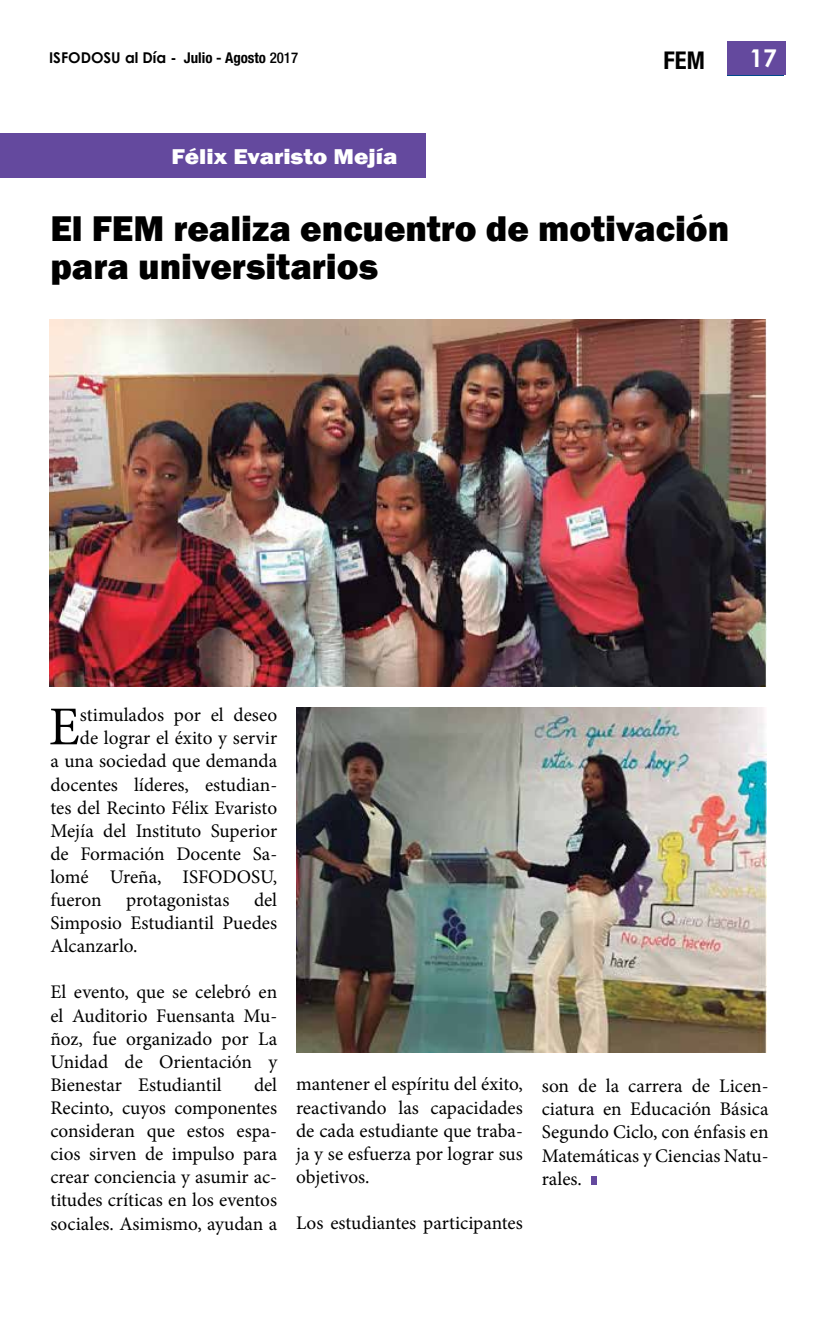
<style>
.page{position:relative;width:819px;height:1336px;background:#fff}
.page>*{position:absolute;margin:0;border:0;box-sizing:border-box;transform-origin:0 0}
.t1{font:54.77px "Minion Pro";color:#000}
.t2{font:800 36.75px/38.5px "Franklin Gothic";color:#000}
.t3{font:700 24.5px "Century Gothic";color:#fff}
.t4{font:700 condensed 24.5px "Helvetica Neue";color:#000}
.t5{font:800 22.05px "Franklin Gothic";color:#fff;scale:1.11 1}
.t6{font:19.25px/23.1px "Minion Pro";color:#000;text-align:justify}
.t7{font:700 14.88px "Century Gothic";color:#000}
.s1{font-family:"Helvetica Neue";font-stretch:condensed}
.s2{font-family:"Helvetica Neue";font-weight:500;font-stretch:condensed}
</style>
<div class="page">
<div style="left:728px;top:42px;width:56px;height:34px;background:#004a8d"></div>
<div style="left:0;top:133px;width:426px;height:45px;background:#64499e"></div>
<img style="left:49px;top:320px;width:717px;height:366px">
<div style="left:591px;top:1175px;width:5px;height:9px;background:#64499e"></div>
<div style="left:728px;top:41px;width:58px;height:34px;background:#64499e"></div>
<img style="left:296px;top:707px;width:470px;height:345px">
<p class="t4" style="left:664px;top:46px;width:40px">fem</p>
<p class="t3" style="left:750px;top:40px;width:29px">17</p>
<p class="t7" style="left:49px;top:46px;width:251px">ISFODOSU al Día - <span class="s1">Julio - Agosto</span> <span class="s2">2017</span></p>
<p class="t3" style="left:733px;top:40px;width:29px">17</p>
<p class="t5" style="left:171px;top:143px;width:205px">Félix Evaristo Mejía</p>
<h2 class="t2" style="left:50px;top:209px;width:680px">El FEM realiza encuentro de motivación para universitarios</h2>
<h1 class="t1" style="left:49px;top:690px;width:33px">E</h1>
<p class="t6" style="left:80px;top:703px;width:199px">stimulados por el deseo</p>
<p class="t6" style="left:80px;top:726px;width:199px">de lograr el éxito y servir</p>
<p class="t6" style="left:50px;top:750px;width:228px">a una sociedad que demanda</p>
<p class="t6" style="left:50px;top:773px;width:228px">docentes líderes, estudian-</p>
<p class="t6" style="left:50px;top:796px;width:228px">tes del Recinto Félix Evaristo</p>
<p class="t6" style="left:50px;top:819px;width:228px">Mejía del Instituto Superior</p>
<p class="t6" style="left:50px;top:842px;width:228px">de Formación Docente Sa-</p>
<p class="t6" style="left:50px;top:865px;width:228px">lomé Ureña, ISFODOSU,</p>
<p class="t6" style="left:50px;top:888px;width:53px">fueron</p>
<p class="t6" style="left:126px;top:888px;width:105px">protagonistas</p>
<p class="t6" style="left:50px;top:888px;width:228px;text-indent:204px">del Simposio Estudiantil Puedes Alcanzarlo.</p>
<p class="t6" style="left:50px;top:981px;width:228px">El evento, que se celebró en el Auditorio Fuensanta Mu&shy;ñoz, fue organizado por La Unidad de Orientación y Bienestar Estudiantil</p>
<p class="t6" style="left:50px;top:1073px;width:228px;text-indent:204px">del Recinto, cuyos componentes consideran que estos espa&shy;cios sirven de impulso para crear conciencia y asumir ac&shy;titudes críticas en los eventos sociales. Asimismo, ayudan a</p>
<p class="t6" style="left:296px;top:1073px;width:228px">mantener el espíritu del éxito, reactivando las capacidades de cada estudiante que traba&shy;ja y se esfuerza por lograr sus objetivos.</p>
<p class="t6" style="left:296px;top:1211px;width:228px">Los estudiantes participantes</p>
<p class="t6" style="left:542px;top:1074px;width:228px">son de la carrera de Licen&shy;ciatura en Educación Básica Segundo Ciclo, con énfasis en Matemáticas y Ciencias Natu&shy;rales.</p>
</div>
